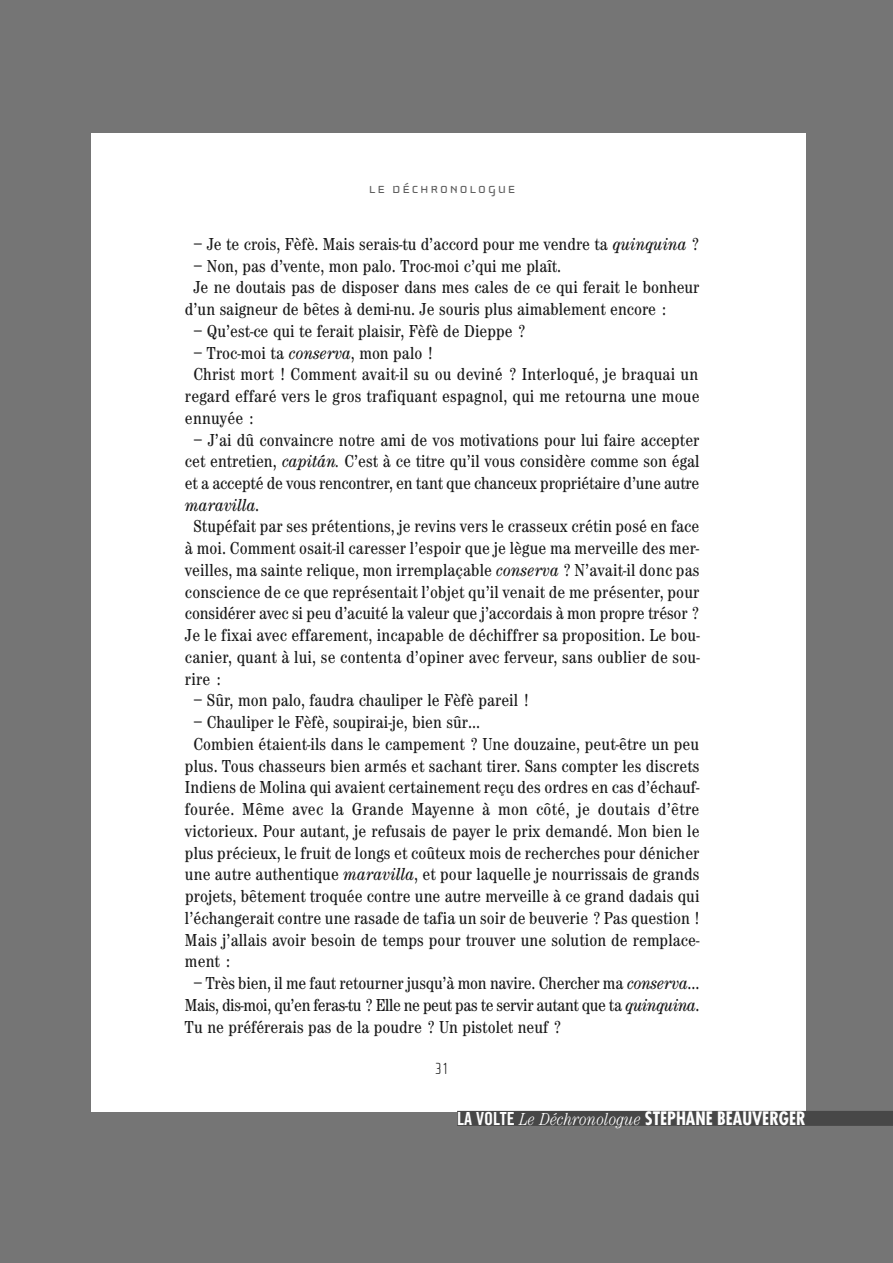
<style>
.page{position:relative;width:893px;height:1263px;background:#757575}
.page>*{position:absolute;margin:0;border:0;box-sizing:border-box;transform-origin:0 0}
.t1{font:condensed 18px/21.8px "Century EF";letter-spacing:.005em;color:#191919;text-align:justify}
.t2{font:700 condensed 18px "Futura";color:#fff}
.t3{font:italic condensed 18px "Century EF";color:#191919}
.t4{font:100 16.5px "Cholla Sans";color:#191919}
.t5{font:15px "Cholla Unicase";letter-spacing:.15em;color:#5e5e5e}
.s1{font-style:italic}
.s2{font-style:normal}
.s3{font-family:"Trade Gothic Bold Cond Twenty";font-weight:400;font-stretch:normal}
.s4{font-family:"Century EF";font-weight:300;font-style:italic}
</style>
<div class="page">
<div style="left:91px;top:133px;width:715px;height:978px;background:#fff"></div>
<div style="left:457px;top:1111px;width:436px;height:15px;background:#474747"></div>
<p class="t5" style="left:369px;top:179px;width:147px">LE DÉCHRONOLOGUE</p>
<p class="t1" style="left:193px;top:233px;width:507px">– Je te crois, Fèfè. Mais serais-tu d’accord pour me vendre ta <span class="s1">quinquina</span> ?</p>
<p class="t1" style="left:193px;top:254px;width:369px">– Non, pas d’vente, mon palo. Troc-moi c’qui me plaît.</p>
<p class="t1" style="left:193px;top:276px;width:507px">Je ne doutais pas de disposer dans mes cales de ce qui ferait le bonheur</p>
<p class="t1" style="left:185px;top:298px;width:483px">d’un saigneur de bêtes à demi-nu. Je souris plus aimablement encore :</p>
<p class="t1" style="left:193px;top:320px;width:333px">– Qu’est-ce qui te ferait plaisir, Fèfè de Dieppe ?</p>
<p class="t1" style="left:193px;top:341px;width:241px">– Troc-moi ta <span class="s1">conserva</span>, mon palo !</p>
<p class="t1" style="left:193px;top:363px;width:506px">Christ mort ! Comment avait-il su ou deviné ? Interloqué, je braquai un</p>
<p class="t1" style="left:185px;top:385px;width:516px">regard effaré vers le gros trafiquant espagnol, qui me retourna une moue</p>
<p class="t1" style="left:185px;top:407px;width:70px">ennuyée :</p>
<p class="t1" style="left:193px;top:428px;width:507px">– J’ai dû convaincre notre ami de vos motivations pour lui faire accepter</p>
<p class="t1" style="left:185px;top:450px;width:516px">cet entretien, <span class="s1">capitán.</span> C’est à ce titre qu’il vous considère comme son égal</p>
<p class="t1" style="left:185px;top:472px;width:516px">et a accepté de vous rencontrer, en tant que chanceux propriétaire d’une autre</p>
<p class="t3" style="left:185px;top:494px;width:76px">maravilla<span class="s2">.</span></p>
<p class="t1" style="left:193px;top:515px;width:507px">Stupéfait par ses prétentions, je revins vers le crasseux crétin posé en face</p>
<p class="t1" style="left:185px;top:537px;width:516px">à moi. Comment osait-il caresser l’espoir que je lègue ma merveille des mer-</p>
<p class="t1" style="left:185px;top:559px;width:516px">veilles, ma sainte relique, mon irremplaçable <span class="s1">conserva</span> ? N’avait-il donc pas</p>
<p class="t1" style="left:185px;top:581px;width:516px">conscience de ce que représentait l’objet qu’il venait de me présenter, pour</p>
<p class="t1" style="left:185px;top:602px;width:516px">considérer avec si peu d’acuité la valeur que j’accordais à mon propre trésor ?</p>
<p class="t1" style="left:185px;top:624px;width:516px">Je le fixai avec effarement, incapable de déchiffrer sa proposition. Le bou-</p>
<p class="t1" style="left:185px;top:646px;width:516px">canier, quant à lui, se contenta d’opiner avec ferveur, sans oublier de sou-</p>
<p class="t1" style="left:185px;top:668px;width:37px">rire :</p>
<p class="t1" style="left:193px;top:689px;width:337px">– Sûr, mon palo, faudra chauliper le Fèfè pareil !</p>
<p class="t1" style="left:193px;top:711px;width:288px">– Chauliper le Fèfè, soupirai-je, bien sûr…</p>
<p class="t1" style="left:193px;top:733px;width:507px">Combien étaient-ils dans le campement ? Une douzaine, peut-être un peu</p>
<p class="t1" style="left:185px;top:755px;width:516px">plus. Tous chasseurs bien armés et sachant tirer. Sans compter les discrets</p>
<p class="t1" style="left:185px;top:776px;width:516px">Indiens de Molina qui avaient certainement reçu des ordres en cas d’échauf-</p>
<p class="t1" style="left:185px;top:798px;width:516px">fourée. Même avec la Grande Mayenne à mon côté, je doutais d’être</p>
<p class="t1" style="left:185px;top:820px;width:516px">victorieux. Pour autant, je refusais de payer le prix demandé. Mon bien le</p>
<p class="t1" style="left:185px;top:841px;width:516px">plus précieux, le fruit de longs et coûteux mois de recherches pour dénicher</p>
<p class="t1" style="left:185px;top:863px;width:516px">une autre authentique <span class="s1">maravilla</span>, et pour laquelle je nourrissais de grands</p>
<p class="t1" style="left:185px;top:885px;width:516px">projets, bêtement troquée contre une autre merveille à ce grand dadais qui</p>
<p class="t1" style="left:185px;top:907px;width:516px">l’échangerait contre une rasade de tafia un soir de beuverie ? Pas question !</p>
<p class="t1" style="left:185px;top:928px;width:516px">Mais j’allais avoir besoin de temps pour trouver une solution de remplace-</p>
<p class="t1" style="left:185px;top:950px;width:47px">ment :</p>
<p class="t1" style="left:185px;top:972px;width:516px;text-indent:9px">– Très bien, il me faut retourner jusqu’à mon navire. Chercher ma <span class="s1">conserva</span>… Mais, dis-moi, qu’en feras-tu ? Elle ne peut pas te servir autant que ta <span class="s1">quinquina</span>.<br>Tu ne préférerais pas de la poudre ? Un pistolet neuf ?</p>
<p class="t4" style="left:435px;top:1059px;width:15px">31</p>
<p class="t2" style="left:457px;top:1110px;width:350px"><span class="s3">LA VOLTE</span> <span class="s4">Le Déchronologue</span> STÉPHANE BEAUVERGER</p>
</div>
